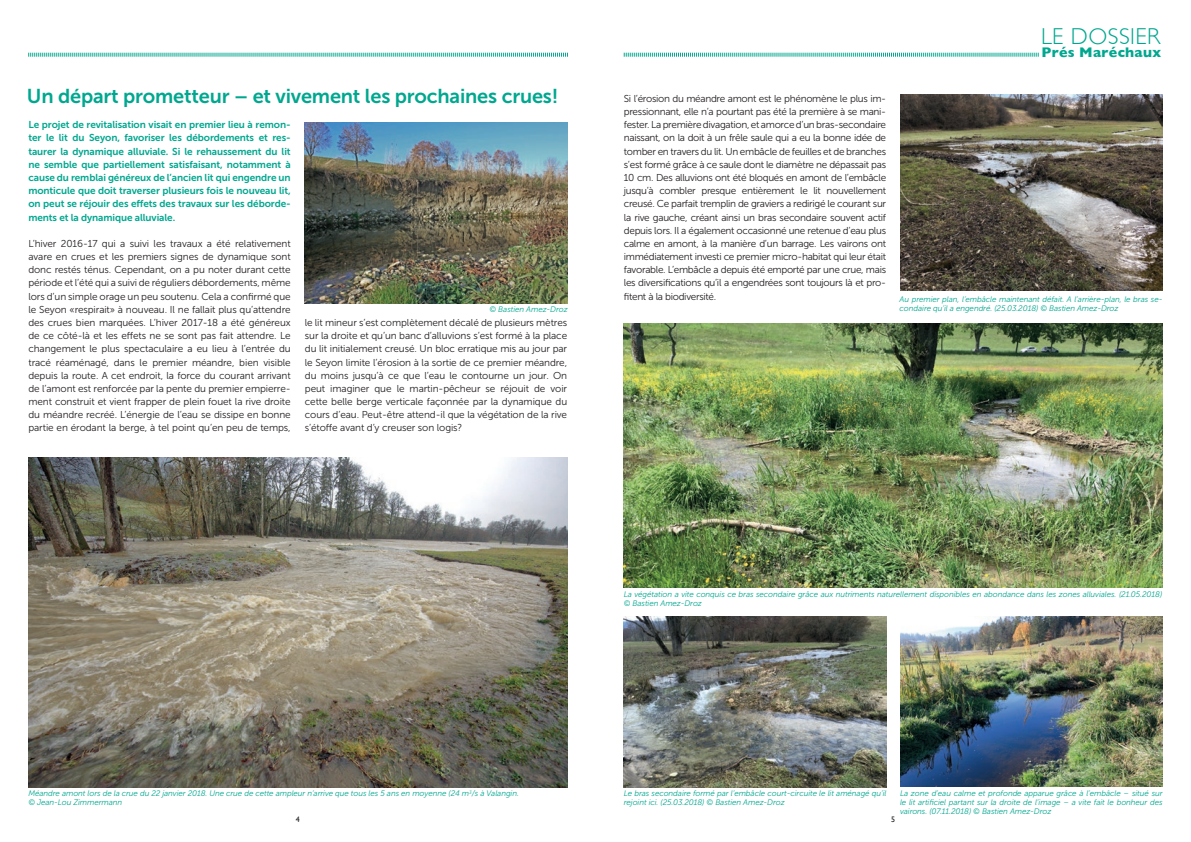
<style>
.page{position:relative;width:1191px;height:842px;background:#fff}
.page>*{position:absolute;margin:0;border:0;box-sizing:border-box;transform-origin:0 0}
.t1{font:300 23px "Gill Sans";letter-spacing:.02em;color:#00a78f}
.t2{font:20px "Museo Sans 700";letter-spacing:-.01em;color:#00a78f}
.t3{font:700 14.2px "Gill Sans";letter-spacing:.02em;color:#00a78f}
.t4{font:10px/13.2px "Museo Sans 300";letter-spacing:-.01em;color:#231f20;text-align:justify}
.t5{font:10px/13.2px "Museo Sans 700";letter-spacing:-.01em;color:#00a78f;text-align:justify}
.t6{font:italic 8px/9px "Museo Sans 300";letter-spacing:-.01em;color:#00a78f}
.t7{font:8px "Gill Sans";color:#231f20}
</style>
<div class="page">
<img style="left:28px;top:458px;width:539px;height:329px">
<img style="left:305px;top:122px;width:262px;height:181px">
<svg style="left:623px;top:52px;width:416px;height:5px;background:#99dbd1"></svg>
<svg style="left:28px;top:52px;width:540px;height:5px;background:#98dbd1"></svg>
<img style="left:900px;top:94px;width:262px;height:197px">
<img style="left:624px;top:323px;width:538px;height:264px">
<img style="left:624px;top:616px;width:262px;height:171px">
<img style="left:900px;top:616px;width:262px;height:171px">
<h2 class="t2" style="left:27px;top:85px;width:533px">Un départ prometteur – et vivement les prochaines crues !</h2>
<p class="t5" style="left:28px;top:118px;width:264px">Le projet de revitalisation visait en premier lieu à remon&shy;ter le lit du Seyon, favoriser les débordements et res&shy;taurer la dynamique alluviale. Si le rehaussement du lit ne semble que partiellement satisfaisant, notamment à cause du remblai généreux de l’ancien lit qui engendre un monticule que doit traverser plusieurs fois le nouveau lit, on peut se réjouir des effets des travaux sur les déborde&shy;ments et la dynamique alluviale.</p>
<p class="t4" style="left:28px;top:237px;width:264px">L’hiver 2016-17 qui a suivi les travaux a été relativement avare en crues et les premiers signes de dynamique sont donc restés ténus. Cependant, on a pu noter durant cette période et l’été qui a suivi de réguliers débordements, même lors d’un simple orage un peu soutenu. Cela a confirmé que le Seyon « respirait » à nouveau. Il ne fallait plus qu’attendre des crues bien marquées. L’hiver 2017-18 a été généreux de ce côté-là et les effets ne se sont pas fait attendre. Le changement le plus spectaculaire a eu lieu à l’entrée du tracé réaménagé, dans le premier méandre, bien visible depuis la route. A cet endroit, la force du courant arrivant de l’amont est renforcée par la pente du premier empierre&shy;ment construit et vient frapper de plein fouet la rive droite du méandre recréé. L’énergie de l’eau se dissipe en bonne partie en érodant la berge, à tel point qu’en peu de temps,</p>
<p class="t6" style="left:489px;top:305px;width:80px">© Bastien Amez-Droz</p>
<p class="t4" style="left:305px;top:316px;width:264px">le lit mineur s’est complètement décalé de plusieurs mètres sur la droite et qu’un banc d’alluvions s’est formé à la place du lit initialement creusé. Un bloc erratique mis au jour par le Seyon limite l’érosion à la sortie de ce premier méandre, du moins jusqu’à ce que l’eau le contourne un jour. On peut imaginer que le martin-pêcheur se réjouit de voir cette belle berge verticale façonnée par la dynamique du cours d’eau. Peut-être attend-il que la végétation de la rive s’étoffe avant d’y creuser son logis ?</p>
<h1 class="t1" style="left:1041px;top:19px;width:121px">LE DOSSIER</h1>
<h3 class="t3" style="left:1041px;top:41px;width:121px">Prés Maréchaux</h3>
<p class="t4" style="left:624px;top:92px;width:264px">Si l’érosion du méandre amont est le phénomène le plus im&shy;pressionnant, elle n’a pourtant pas été la première à se mani&shy;fester. La première divagation, et amorce d’un bras-secondaire naissant, on la doit à un frêle saule qui a eu la bonne idée de tomber en travers du lit. Un embâcle de feuilles et de branches s’est formé grâce à ce saule dont le diamètre ne dépassait pas 10 cm. Des alluvions ont été bloqués en amont de l’embâcle jusqu’à combler presque entièrement le lit nouvellement creusé. Ce parfait tremplin de graviers a redirigé le courant sur la rive gauche, créant ainsi un bras secondaire souvent actif depuis lors. Il a également occasionné une retenue d’eau plus calme en amont, à la manière d’un barrage. Les vairons ont immédiatement investi ce premier micro-habitat qui leur était favorable. L’embâcle a depuis été emporté par une crue, mais les diversifications qu’il a engendrées sont toujours là et pro&shy;fitent à la biodiversité.</p>
<p class="t6" style="left:899px;top:295px;width:264px">Au premier plan, l’embâcle maintenant défait. A l’arrière-plan, le bras se&shy;condaire qu’il a engendré. (25.03.2018) © Bastien Amez-Droz</p>
<p class="t6" style="left:624px;top:589px;width:540px">La végétation a vite conquis ce bras secondaire grâce aux nutriments naturellement disponibles en abondance dans les zones alluviales. (21.05.2018) © Bastien Amez-Droz</p>
<p class="t6" style="left:28px;top:789px;width:492px">Méandre amont lors de la crue du 22 janvier 2018. Une crue de cette ampleur n’arrive que tous les 5 ans en moyenne (24 m<sup>3</sup>/s à Valangin. © Jean-Lou Zimmermann</p>
<p class="t6" style="left:624px;top:789px;width:264px">Le bras secondaire formé par l’embâcle court-circuite le lit aménagé qu’il rejoint ici. (25.03.2018) © Bastien Amez-Droz</p>
<p class="t6" style="left:900px;top:789px;width:264px;text-align:justify">La zone d’eau calme et profonde apparue grâce à l’embâcle – situé sur le lit artificiel partant sur la droite de l’image – a vite fait le bonheur des vairons. (07.11.2018) © Bastien Amez-Droz</p>
<p class="t7" style="left:296px;top:814px;width:5px">4</p>
<p class="t7" style="left:891px;top:814px;width:5px">5</p>
</div>
